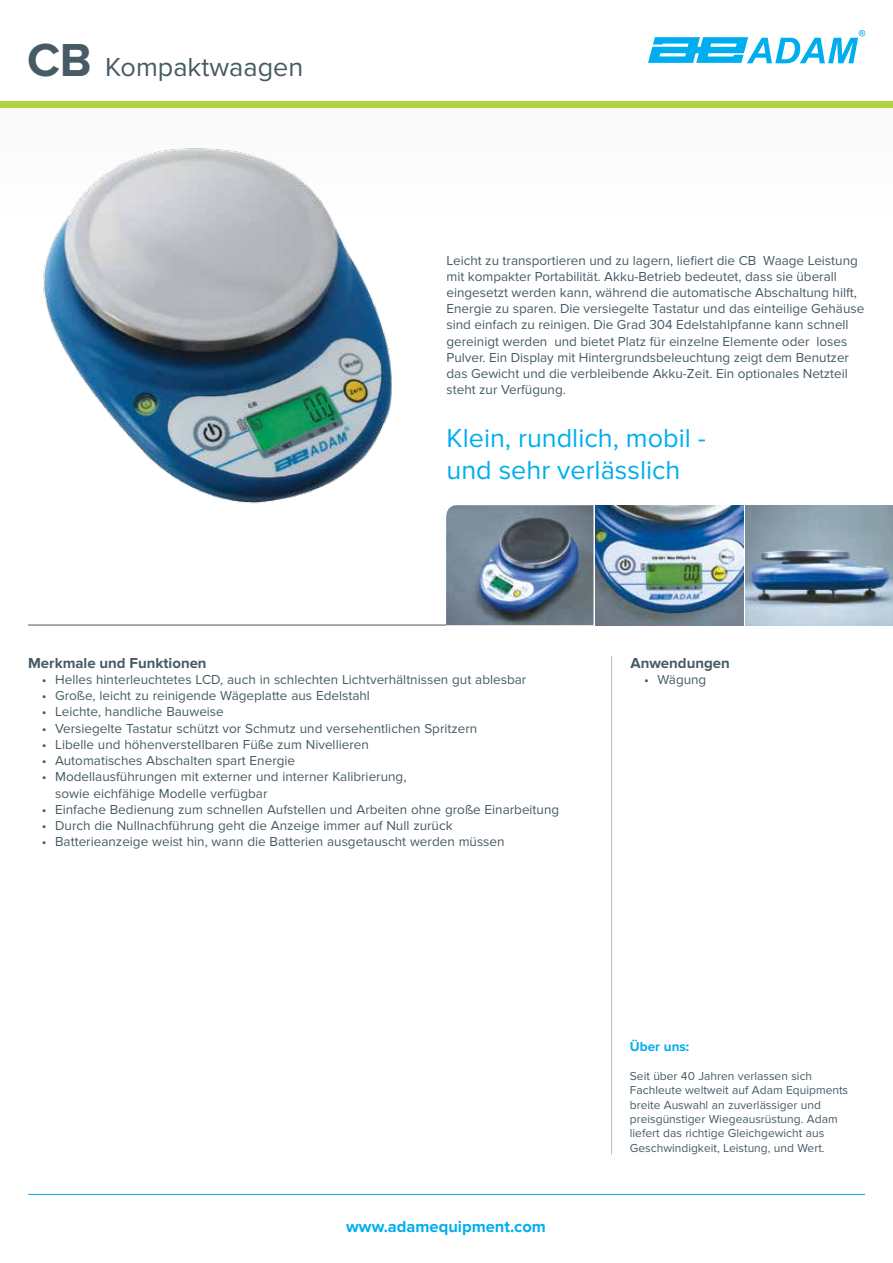
<style>
.page{position:relative;width:893px;height:1263px;background:#fff}
.page>*{position:absolute;margin:0;border:0;box-sizing:border-box;transform-origin:0 0}
.t1{font:27px/32.4px "Proxima Nova";color:#00aeef}
.t2{font:27px "Proxima Nova";color:#465b65}
.t3{font:700 16.5px "Proxima Nova";color:#00aeef}
.t4{font:700 15px "Proxima Nova";color:#465b65}
.t5{font:13.5px/16.2px "Proxima Nova";color:#465b65}
.t6{font:700 13.5px "Proxima Nova";color:#00aeef}
.t7{font:12px/14.4px "Proxima Nova";color:#465b65}
.s1{font-weight:700;font-size:48px}
</style>
<div class="page">
<div style="left:0;top:107px;width:893px;height:114px;background:#fafbfb"></div>
<div style="left:0;top:101px;width:893px;height:6px;background:#b2d33e"></div>
<hr style="left:28px;top:625px;width:418px;height:1px;background:#465b65">
<hr style="left:611px;top:656px;width:1px;height:498px;background:#b1bfc7">
<hr style="left:28px;top:1194px;width:837px;height:1px;background:#00aeef">
<svg style="left:648px;top:30px;width:217px;height:33px"></svg>
<img style="left:745px;top:505px;width:148px;height:120px">
<img style="left:596px;top:505px;width:147px;height:120px">
<img style="left:446px;top:505px;width:147px;height:120px">
<img style="left:43px;top:148px;width:349px;height:356px">
<h1 class="t2" style="left:27px;top:51px;width:278px"><span class="s1">CB</span> Kompaktwaagen</h1>
<p class="t5" style="left:446px;top:252px;width:419px">Leicht zu transportieren und zu lagern, liefiert die CB Waage Leistung mit kompakter Portabilität. Akku-Betrieb bedeutet, dass sie überall eingesetzt werden kann, während die automatische Abschaltung hilft, Energie zu sparen. Die versiegelte Tastatur und das einteilige Gehäuse sind einfach zu reinigen. Die Grad 304 Edelstahlpfanne kann schnell gereinigt werden und bietet Platz für einzelne Elemente oder loses Pulver. Ein Display mit Hintergrundsbeleuchtung zeigt dem Benutzer das Gewicht und die verbleibende Akku-Zeit. Ein optionales Netzteil steht zur Verfügung.</p>
<h1 class="t1" style="left:446px;top:422px;width:261px">Klein, rundlich, mobil - und sehr verlässlich</h1>
<p class="t4" style="left:28px;top:654px;width:180px">Merkmale und Funktionen</p>
<p class="t5" style="left:42px;top:672px;width:486px">• Helles hinterleuchtetes LCD, auch in schlechten Lichtverhältnissen gut ablesbar</p>
<p class="t5" style="left:42px;top:688px;width:330px">• Große, leicht zu reinigende Wägeplatte aus Edelstahl</p>
<p class="t5" style="left:42px;top:704px;width:184px">• Leichte, handliche Bauweise</p>
<p class="t5" style="left:42px;top:720px;width:437px">• Versiegelte Tastatur schützt vor Schmutz und versehentlichen Spritzern</p>
<p class="t5" style="left:42px;top:736px;width:329px">• Libelle und höhenverstellbaren Füße zum Nivellieren</p>
<p class="t5" style="left:42px;top:753px;width:255px">• Automatisches Abschalten spart Energie</p>
<p class="t5" style="left:55px;top:769px;width:353px;text-indent:-14px">• Modellausführungen mit externer und interner Kalibrierung, sowie eichfähige Modelle verfügbar</p>
<p class="t5" style="left:42px;top:801px;width:519px">• Einfache Bedienung zum schnellen Aufstellen und Arbeiten ohne große Einarbeitung</p>
<p class="t5" style="left:42px;top:817px;width:412px">• Durch die Nullnachführung geht die Anzeige immer auf Null zurück</p>
<p class="t5" style="left:42px;top:834px;width:464px">• Batterieanzeige weist hin, wann die Batterien ausgetauscht werden müssen</p>
<p class="t4" style="left:630px;top:654px;width:101px">Anwendungen</p>
<p class="t5" style="left:644px;top:672px;width:64px">• Wägung</p>
<p class="t3" style="left:346px;top:1217px;width:201px">www.adamequipment.com</p>
<p class="t6" style="left:630px;top:1039px;width:61px">Über uns:</p>
<p class="t7" style="left:630px;top:1069px;width:220px">Seit über 40 Jahren verlassen sich Fachleute weltweit auf Adam Equipments breite Auswahl an zuverlässiger und preisgünstiger Wiegeausrüstung. Adam liefert das richtige Gleichgewicht aus Geschwindigkeit, Leistung, und Wert.</p>
</div>
